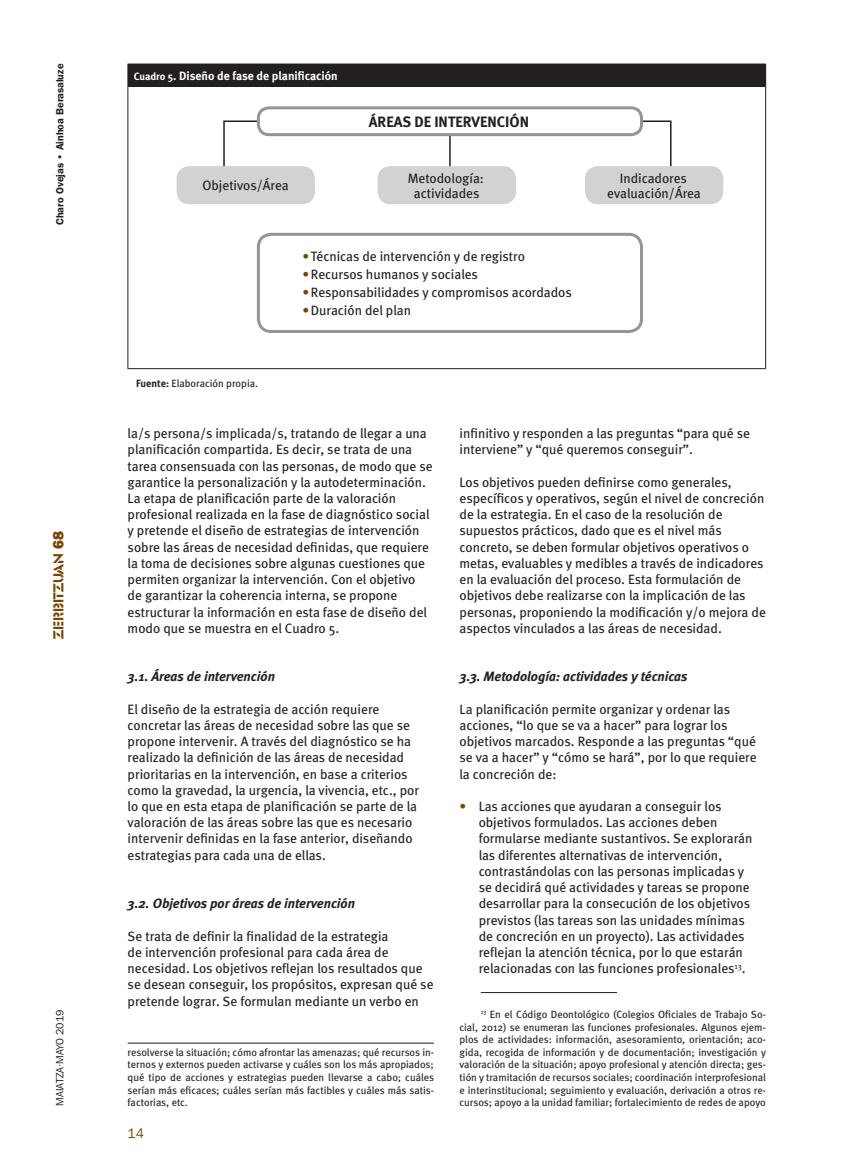
<style>
.page{position:relative;width:851px;height:1170px;background:#fff}
.page>*{position:absolute;margin:0;border:0;box-sizing:border-box;transform-origin:0 0}
.GrafFuente{font:700 15px "Meta";color:#231f20}
.t1{font:15px "Glaser Ste D";color:#794400}
.Texto{font:13.5px/16.2px "Meta";color:#231f20}
.Tit03{font:italic 700 13.5px "Meta";color:#231f20}
.GrafTXT{font:13.5px/15px "Meta";color:#231f20;text-align:center}
.t2{font:13.5px "Franklin Gothic IT Cby BT";color:#794400}
.GrafTIT{font:700 12px "Meta";color:#fff}
.Nota_al_pie{font:10.5px/12.6px "Meta";color:#231f20;text-align:justify}
.t3{font:600 10.5px "Franklin Gothic";color:#231f20}
.GrafFuente-2{font:10.5px "Meta";color:#231f20}
.t4{font:10.5px "Franklin Gothic IT Cby BT";color:#231f20}
.s1{font-family:"Franklin Gothic";font-weight:800}
.s2{font-size:10.5px}
.s3{font-weight:700}
.s4{color:#794400}
</style>
<div class="page">
<hr style="left:128px;top:1042px;width:306px;height:1px;background:#231f20">
<hr style="left:480px;top:992px;width:137px;height:1px;background:#231f20">
<div style="left:128px;top:64px;width:637px;height:23px;background:#231f20"></div>
<svg style="left:765px;top:64px;width:1px;height:23px"></svg>
<hr style="left:128px;top:87px;width:1px;height:281px;background:#231f20">
<hr style="left:765px;top:87px;width:1px;height:281px;background:#231f20">
<hr style="left:128px;top:368px;width:637px;height:1px;background:#231f20">
<div style="left:257px;top:233px;width:386px;height:100px;border:3px solid #939598;border-radius:13px"></div>
<svg style="left:223px;top:120px;width:449px;height:55px"></svg>
<div style="left:176px;top:166px;width:139px;height:38px;background:#d1d2d4;border-radius:13px"></div>
<div style="left:377px;top:166px;width:139px;height:38px;background:#d1d2d4;border-radius:13px"></div>
<div style="left:585px;top:166px;width:138px;height:38px;background:#d1d2d4;border-radius:13px"></div>
<div style="left:258px;top:108px;width:383px;height:27px;background:#fff;border-radius:10px"></div>
<div style="left:257px;top:106px;width:386px;height:30px;border:3px solid #939598;border-radius:10px"></div>
<p class="t3" style="left:54px;top:225px;width:163px;rotate:-90deg">Charo Ovejas • Ainhoa Berasaluze</p>
<p class="t1" style="left:50px;top:639px;width:110px;rotate:-90deg">ZERBITZUAN <span class="s1">68</span></p>
<p class="t4" style="left:53px;top:1105px;width:97px;rotate:-90deg">MAIATZA·MAYO 2019</p>
<p class="GrafTIT" style="left:134px;top:69px;width:205px"><span class="s2">Cuadro 5</span>. Diseño de fase de planificación</p>
<p class="GrafFuente" style="left:369px;top:113px;width:162px">ÁREAS DE INTERVENCIÓN</p>
<p class="GrafTXT" style="left:202px;top:178px;width:88px">Objetivos/Área</p>
<p class="GrafTXT" style="left:407px;top:171px;width:78px">Metodología: actividades</p>
<p class="GrafTXT" style="left:607px;top:171px;width:95px">Indicadores evaluación/Área</p>
<p class="GrafFuente-2" style="left:136px;top:377px;width:123px"><span class="s3">Fuente:</span> Elaboración propia.</p>
<p class="Texto" style="left:302px;top:248px;width:224px"><span class="s4">•</span>Técnicas de intervención y de registro</p>
<p class="Texto" style="left:302px;top:266px;width:177px"><span class="s4">•</span>Recursos humanos y sociales</p>
<p class="Texto" style="left:302px;top:284px;width:271px"><span class="s4">•</span>Responsabilidades y compromisos acordados</p>
<p class="Texto" style="left:302px;top:302px;width:110px"><span class="s4">•</span>Duración del plan</p>
<p class="Texto" style="left:128px;top:425px;width:306px">la/s persona/s implicada/s, tratando de llegar a una planificación compartida. Es decir, se trata de una tarea consensuada con las personas, de modo que se garantice la personalización y la autodeterminación.</p>
<p class="Texto" style="left:128px;top:490px;width:303px">La etapa de planificación parte de la valoración profesional realizada en la fase de diagnóstico social y pretende el diseño de estrategias de intervención sobre las áreas de necesidad definidas, que requiere la toma de decisiones sobre algunas cuestiones que permiten organizar la intervención. Con el objetivo de garantizar la coherencia interna, se propone estructurar la información en esta fase de diseño del modo que se muestra en el Cuadro 5.</p>
<p class="Tit03" style="left:128px;top:668px;width:149px">3.1. Áreas de intervención</p>
<p class="Texto" style="left:128px;top:700px;width:293px">El diseño de la estrategia de acción requiere concretar las áreas de necesidad sobre las que se propone intervenir. A través del diagnóstico se ha realizado la definición de las áreas de necesidad prioritarias en la intervención, en base a criterios como la gravedad, la urgencia, la vivencia, etc., por lo que en esta etapa de planificación se parte de la valoración de las áreas sobre las que es necesario intervenir definidas en la fase anterior, diseñando estrategias para cada una de ellas.</p>
<p class="Tit03" style="left:128px;top:895px;width:229px">3.2. Objetivos por áreas de intervención</p>
<p class="Texto" style="left:128px;top:927px;width:307px">Se trata de definir la finalidad de la estrategia<br>de intervención profesional para cada área de necesidad. Los objetivos reflejan los resultados que se desean conseguir, los propósitos, expresan qué se pretende lograr. Se formulan mediante un verbo en</p>
<p class="Nota_al_pie" style="left:128px;top:1045px;width:308px">resolverse la situación; cómo afrontar las amenazas; qué recursos in&shy;ternos y externos pueden activarse y cuáles son los más apropiados; qué tipo de acciones y estrategias pueden llevarse a cabo; cuáles serían más eficaces; cuáles serían más factibles y cuáles más satis&shy;factorias, etc.</p>
<p class="t2" style="left:128px;top:1125px;width:18px">14</p>
<p class="Texto" style="left:459px;top:425px;width:292px">infinitivo y responden a las preguntas “para qué se interviene” y “qué queremos conseguir”.</p>
<p class="Texto" style="left:459px;top:474px;width:308px">Los objetivos pueden definirse como generales, específicos y operativos, según el nivel de concreción de la estrategia. En el caso de la resolución de supuestos prácticos, dado que es el nivel más concreto, se deben formular objetivos operativos o metas, evaluables y medibles a través de indicadores en la evaluación del proceso. Esta formulación de objetivos debe realizarse con la implicación de las personas, proponiendo la modificación y/o mejora de aspectos vinculados a las áreas de necesidad.</p>
<p class="Tit03" style="left:459px;top:668px;width:230px">3.3. Metodología: actividades y técnicas</p>
<p class="Texto" style="left:459px;top:700px;width:298px">La planificación permite organizar y ordenar las acciones, “lo que se va a hacer” para lograr los objetivos marcados. Responde a las preguntas “qué se va a hacer” y “cómo se hará”, por lo que requiere la concreción de:</p>
<p class="Texto" style="left:478px;top:798px;width:275px;text-indent:-19px"><span class="s4">•</span> Las acciones que ayudaran a conseguir los objetivos formulados. Las acciones deben formularse mediante sustantivos. Se explorarán las diferentes alternativas de intervención, contrastándolas con las personas implicadas y se decidirá qué actividades y tareas se propone desarrollar para la consecución de los objetivos previstos (las tareas son las unidades mínimas de concreción en un proyecto). Las actividades reflejan la atención técnica, por lo que estarán relacionadas con las funciones profesionales<sup>13</sup>.</p>
<p class="Nota_al_pie" style="left:459px;top:1007px;width:308px;text-indent:21px"><sup>13</sup> En el Código Deontológico (Colegios Oficiales de Trabajo So&shy;cial, 2012) se enumeran las funciones profesionales. Algunos ejem&shy;plos de actividades: información, asesoramiento, orientación; aco&shy;gida, recogida de información y de documentación; investigación y valoración de la situación; apoyo profesional y atención directa; ges&shy;tión y tramitación de recursos sociales; coordinación interprofesional e interinstitucional; seguimiento y evaluación, derivación a otros re&shy;cursos; apoyo a la unidad familiar; fortalecimiento de redes de apoyo</p>
</div>
